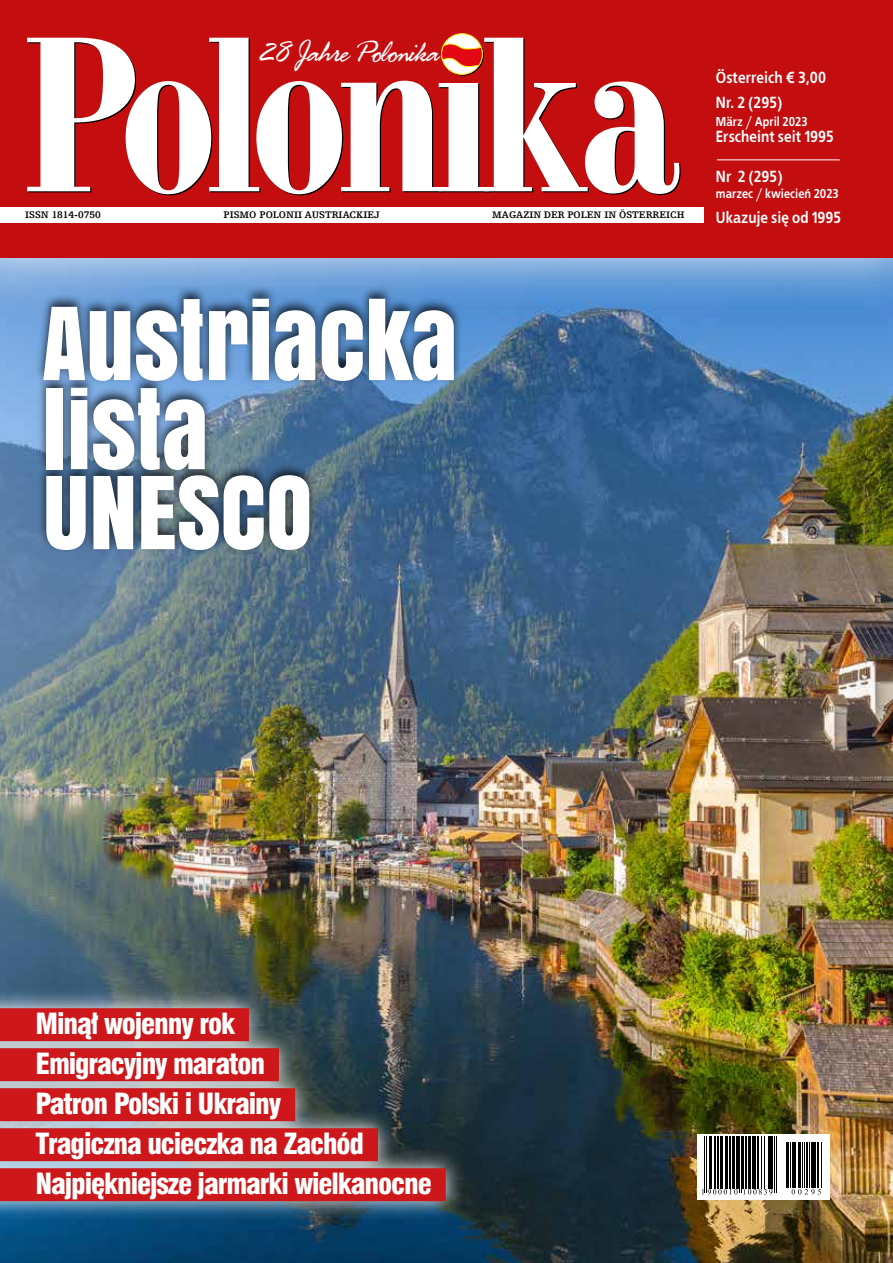
<style>
.page{position:relative;width:893px;height:1263px;background:#fff}
.page>*{position:absolute;margin:0;border:0;box-sizing:border-box;transform-origin:0 0}
.t1{font:94.2px/89.1px "Anton";color:#fff}
.t2{font:28.5px/40px "Swis 721 Blk Cn EU Normal";letter-spacing:-.04em;color:#fff}
.t3{font:25.65px "EFN Script OT";letter-spacing:-.02em;color:#fff}
.t4{font:700 16.05px/25.7px "EFN Bureau OT";color:#fff}
.t5{font:700 12.9px "EFN Bureau OT";color:#fff}
.t6{font:10.05px "Humst Slab 712 EU Bold";color:#000}
</style>
<div class="page">
<img style="left:0;top:317px;width:893px;height:946px">
<svg style="left:0;top:257px;width:893px;height:60px;background:#729fd5"></svg>
<div style="left:0;top:0;width:893px;height:257px;background:#c40d0e"></div>
<div style="left:0;top:207px;width:703px;height:15px;background:#fff"></div>
<svg style="left:442px;top:34px;width:40px;height:40px"></svg>
<div style="left:441px;top:33px;width:42px;height:42px;border:1px solid #ffed00;border-radius:50%"></div>
<svg style="left:27px;top:38px;width:654px;height:157px"></svg>
<hr style="left:717px;top:159px;width:123px;height:1px;background:#fff">
<div style="left:697px;top:1134px;width:132px;height:65px;background:#fff"></div>
<svg style="left:702px;top:1136px;width:120px;height:59px"></svg>
<hr style="left:705px;top:1136px;width:1px;height:57px;background:#000">
<hr style="left:706px;top:1136px;width:1px;height:57px;background:#000">
<hr style="left:709px;top:1136px;width:1px;height:52px;background:#000">
<hr style="left:711px;top:1136px;width:1px;height:52px;background:#000">
<hr style="left:715px;top:1136px;width:1px;height:52px;background:#000">
<hr style="left:717px;top:1136px;width:1px;height:52px;background:#000">
<hr style="left:718px;top:1136px;width:1px;height:52px;background:#000">
<hr style="left:721px;top:1136px;width:2px;height:52px;background:#000">
<hr style="left:725px;top:1136px;width:2px;height:52px;background:#000">
<hr style="left:727px;top:1136px;width:1px;height:52px;background:#000">
<hr style="left:729px;top:1136px;width:1px;height:52px;background:#000">
<hr style="left:732px;top:1136px;width:1px;height:52px;background:#000">
<hr style="left:734px;top:1136px;width:1px;height:52px;background:#000">
<hr style="left:737px;top:1136px;width:2px;height:52px;background:#000">
<hr style="left:740px;top:1136px;width:1px;height:57px;background:#000">
<hr style="left:741px;top:1136px;width:1px;height:57px;background:#000">
<hr style="left:743px;top:1136px;width:1px;height:52px;background:#000">
<hr style="left:746px;top:1136px;width:1px;height:52px;background:#000">
<hr style="left:748px;top:1136px;width:2px;height:52px;background:#000">
<hr style="left:752px;top:1136px;width:1px;height:52px;background:#000">
<hr style="left:753px;top:1136px;width:2px;height:52px;background:#000">
<hr style="left:757px;top:1136px;width:1px;height:52px;background:#000">
<hr style="left:759px;top:1136px;width:1px;height:52px;background:#000">
<hr style="left:761px;top:1136px;width:1px;height:52px;background:#000">
<hr style="left:764px;top:1136px;width:1px;height:52px;background:#000">
<hr style="left:768px;top:1136px;width:1px;height:52px;background:#000">
<hr style="left:769px;top:1136px;width:2px;height:52px;background:#000">
<hr style="left:772px;top:1136px;width:1px;height:52px;background:#000">
<hr style="left:775px;top:1136px;width:1px;height:57px;background:#000">
<hr style="left:776px;top:1136px;width:1px;height:57px;background:#000">
<hr style="left:786px;top:1143px;width:1px;height:45px;background:#000">
<hr style="left:787px;top:1143px;width:2px;height:45px;background:#000">
<hr style="left:790px;top:1143px;width:1px;height:45px;background:#000">
<hr style="left:792px;top:1143px;width:2px;height:45px;background:#000">
<hr style="left:795px;top:1143px;width:1px;height:45px;background:#000">
<hr style="left:798px;top:1143px;width:1px;height:45px;background:#000">
<hr style="left:800px;top:1143px;width:1px;height:45px;background:#000">
<hr style="left:802px;top:1143px;width:1px;height:45px;background:#000">
<hr style="left:804px;top:1143px;width:1px;height:45px;background:#000">
<hr style="left:806px;top:1143px;width:2px;height:45px;background:#000">
<hr style="left:809px;top:1143px;width:1px;height:45px;background:#000">
<hr style="left:811px;top:1143px;width:1px;height:45px;background:#000">
<hr style="left:813px;top:1143px;width:2px;height:45px;background:#000">
<hr style="left:816px;top:1143px;width:1px;height:45px;background:#000">
<hr style="left:817px;top:1143px;width:1px;height:45px;background:#000">
<hr style="left:821px;top:1143px;width:1px;height:45px;background:#000">
<svg style="left:702px;top:1189px;width:70px;height:5px"></svg>
<svg style="left:792px;top:1189px;width:29px;height:5px"></svg>
<img style="left:0;top:988px;width:465px;height:233px">
<div style="left:0;top:1008px;width:249px;height:33px;background:#cd171a"></div>
<div style="left:0;top:1048px;width:279px;height:33px;background:#cd171a"></div>
<div style="left:0;top:1088px;width:295px;height:33px;background:#cd171a"></div>
<div style="left:0;top:1128px;width:378px;height:33px;background:#cd171a"></div>
<div style="left:0;top:1168px;width:446px;height:33px;background:#cd171a"></div>
<div style="left:35px;top:285px;width:428px;height:270px;background:#000;opacity:.75"></div>
<p class="t3" style="left:261px;top:34px;width:178px">28 Jahre Polonika</p>
<p class="t6" style="left:25px;top:208px;width:77px">ISSN 1814-0750</p>
<p class="t6" style="left:224px;top:208px;width:158px">PISMO POLONII AUSTRIACKIEJ</p>
<p class="t6" style="left:492px;top:208px;width:194px">MAGAZIN DER POLEN IN ÖSTERREICH</p>
<h1 class="t1" style="left:43px;top:296px;width:416px">AUSTRIACKA<br>LISTA</h1>
<h1 class="t1" style="left:43px;top:465px;width:271px">UNESCO</h1>
<p class="t4" style="left:716px;top:64px;width:112px">Österreich € 3,00<br>Nr. 2 (295)</p>
<p class="t5" style="left:716px;top:114px;width:93px">März / April 2023</p>
<p class="t4" style="left:716px;top:124px;width:119px">Erscheint seit 1995</p>
<p class="t4" style="left:716px;top:164px;width:68px">Nr 2 (295)</p>
<p class="t5" style="left:716px;top:185px;width:124px">marzec / kwiecień 2023</p>
<p class="t4" style="left:716px;top:205px;width:127px">Ukazuje się od 1995</p>
<p class="t2" style="left:35px;top:1005px;width:398px">Minął wojenny rok<br>Emigracyjny maraton<br>Patron Polski i Ukrainy<br>Tragiczna ucieczka na Zachód<br>Najpiękniejsze jarmarki wielkanocne</p>
</div>
